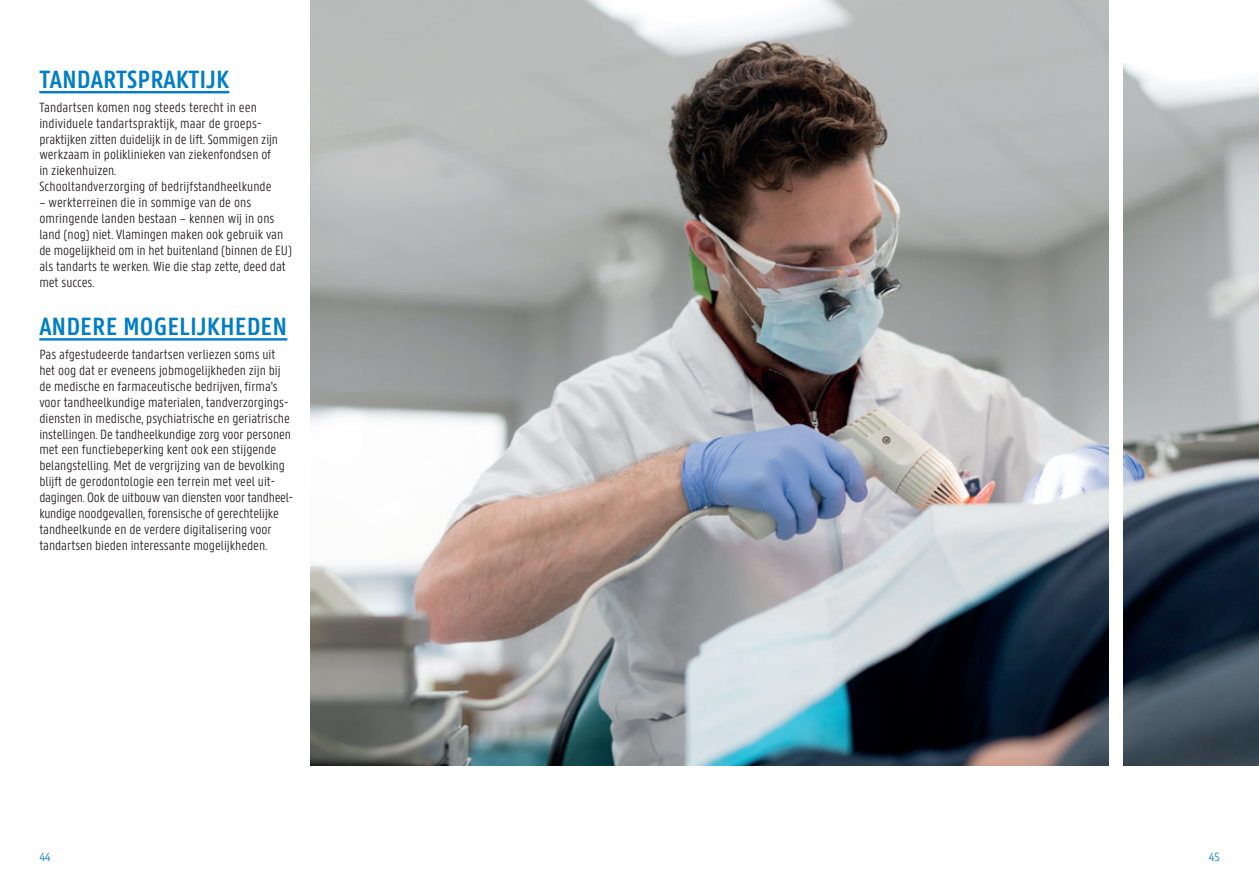
<style>
.page{position:relative;width:1259px;height:893px;background:#fff}
.page>*{position:absolute;margin:0;border:0;box-sizing:border-box;transform-origin:0 0}
.t1{font:600 26.7px "U Gent Panno Text";color:#007ec5}
.t2{font:300 14.25px/15.9px "U Gent Panno Text";color:#231f20}
.t3{font:300 12.75px "U Gent Panno Text";color:#007ec5}
</style>
<div class="page">
<img style="left:310px;top:0;width:798px;height:765px">
<img style="left:1124px;top:64px;width:135px;height:701px">
<hr style="left:39px;top:91px;width:190px;height:2px;background:#007ec5">
<hr style="left:39px;top:338px;width:248px;height:3px;background:#007ec5">
<h1 class="t1" style="left:39px;top:63px;width:191px">TANDARTSPRAKTIJK</h1>
<p class="t2" style="left:39px;top:99px;width:240px">Tandartsen komen nog steeds terecht in een individuele tandartspraktijk, maar de groeps&shy;praktijken zitten duidelijk in de lift. Sommigen zijn werkzaam in poliklinieken van ziekenfondsen of in ziekenhuizen.<br>Schooltandverzorging of bedrijfstandheelkunde</p>
<p class="t2" style="left:39px;top:195px;width:254px">– werkterreinen die in sommige van de ons omringende landen bestaan – kennen wij in ons land (nog) niet. Vlamingen maken ook gebruik van de mogelijkheid om in het buitenland (binnen de EU) als tandarts te werken. Wie die stap zette, deed dat met succes.</p>
<h1 class="t1" style="left:39px;top:310px;width:249px">ANDERE MOGELIJKHEDEN</h1>
<p class="t2" style="left:39px;top:346px;width:255px">Pas afgestudeerde tandartsen verliezen soms uit het oog dat er eveneens jobmogelijkheden zijn bij de medische en farmaceutische bedrijven, firma’s voor tandheelkundige materialen, tandverzorgings&shy;diensten in medische, psychiatrische en geriatrische instellingen. De tandheelkundige zorg voor personen met een functiebeperking kent ook een stijgende belangstelling. Met de vergrijzing van de bevolking blijft de gerodontologie een terrein met veel uit&shy;dagingen. Ook de uitbouw van diensten voor tandheel&shy;kundige noodgevallen, forensische of gerechtelijke tandheelkunde en de verdere digitalisering voor tandartsen bieden interessante mogelijkheden.</p>
<p class="t3" style="left:39px;top:849px;width:13px">44</p>
<p class="t3" style="left:1208px;top:849px;width:12px">45</p>
</div>
